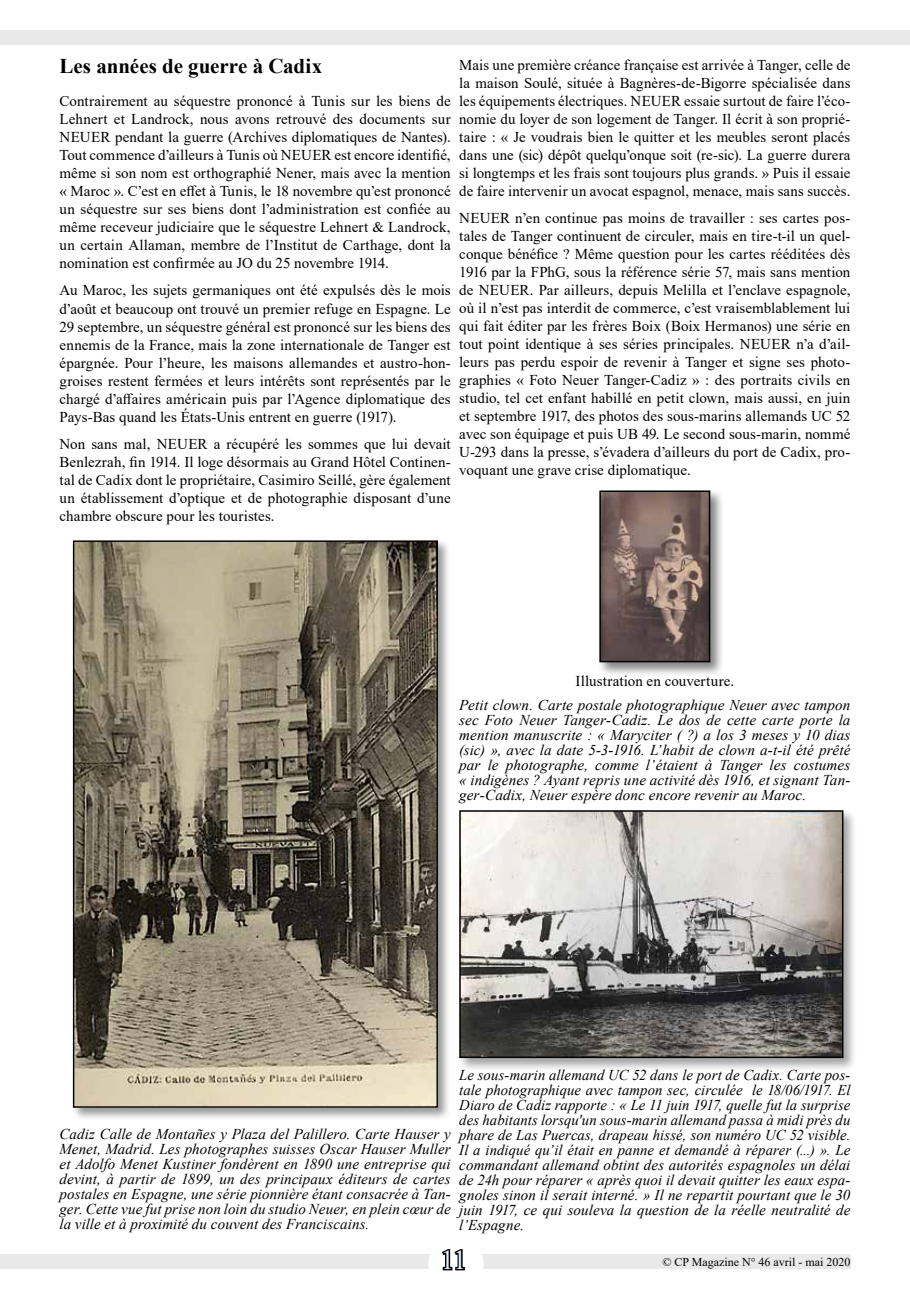
<style>
.page{position:relative;width:910px;height:1293px;background:#fff}
.page>*{position:absolute;margin:0;border:0;box-sizing:border-box;transform-origin:0 0}
.t1{font:27px "Times New Roman";color:#dff2fd}
.t2{font:700 21px "Times New Roman";color:#000}
.t3{font:15px/18px "Times New Roman";letter-spacing:.005em;color:#000;text-align:justify}
.t4{font:italic 15px/15px "Times New Roman";letter-spacing:.005em;color:#000;text-align:justify}
.t5{font:12px "Times New Roman";color:#000}
</style>
<div class="page">
<div style="left:0;top:1254px;width:850px;height:14px;background:#e9e9e9"></div>
<div style="left:0;top:30px;width:910px;height:14px;background:#e9e9e9"></div>
<div style="left:428px;top:1236px;width:56px;height:56px;background:#fff;border-radius:50%"></div>
<svg style="left:442px;top:1249px;width:23px;height:22px"></svg>
<div style="left:71px;top:538px;width:380px;height:583px;background:#000;opacity:.41"></div>
<img style="left:75px;top:542px;width:361px;height:563px">
<div style="left:457px;top:808px;width:401px;height:264px;background:#000;opacity:.37"></div>
<img style="left:462px;top:813px;width:378px;height:242px">
<div style="left:459px;top:810px;width:384px;height:248px;border:2px solid #000"></div>
<div style="left:597px;top:488px;width:128px;height:189px;background:#000;opacity:.48"></div>
<img style="left:602px;top:493px;width:105px;height:166px">
<div style="left:599px;top:490px;width:111px;height:172px;border:2px solid #000"></div>
<h2 class="t2" style="left:60px;top:51px;width:264px">Les années de guerre à Cadix</h2>
<p class="t3" style="left:60px;top:92px;width:393px">Contrairement au séquestre prononcé à Tunis sur les biens de Lehnert et Landrock, nous avons retrouvé des documents sur NEUER pendant la guerre (Archives diplomatiques de Nantes).<br>Tout commence d’ailleurs à Tunis où NEUER est encore identifié, même si son nom est orthographié Nener, mais avec la mention « Maroc ». C’est en effet à Tunis, le 18 novembre qu’est prononcé un séquestre sur ses biens dont l’administration est confiée au même receveur judiciaire que le séquestre Lehnert &amp; Landrock, un certain Allaman, membre de l’Institut de Carthage, dont la nomination est confirmée au JO du 25 novembre 1914.</p>
<p class="t3" style="left:60px;top:281px;width:393px">Au Maroc, les sujets germaniques ont été expulsés dès le mois d’août et beaucoup ont trouvé un premier refuge en Espagne. Le 29 septembre, un séquestre général est prononcé sur les biens des ennemis de la France, mais la zone internationale de Tanger est épargnée. Pour l’heure, les maisons allemandes et austro-hon&shy;groises restent fermées et leurs intérêts sont représentés par le chargé d’affaires américain puis par l’Agence diplomatique des Pays-Bas quand les États-Unis entrent en guerre (1917).</p>
<p class="t3" style="left:60px;top:434px;width:393px">Non sans mal, NEUER a récupéré les sommes que lui devait Benlezrah, fin 1914. Il loge désormais au Grand Hôtel Continen&shy;tal de Cadix dont le propriétaire, Casimiro Seillé, gère également un établissement d’optique et de photographie disposant d’une chambre obscure pour les touristes.</p>
<p class="t3" style="left:459px;top:56px;width:393px">Mais une première créance française est arrivée à Tanger, celle de la maison Soulé, située à Bagnères-de-Bigorre spécialisée dans les équipements électriques. NEUER essaie surtout de faire l’éco&shy;nomie du loyer de son logement de Tanger. Il écrit à son proprié&shy;taire : « Je voudrais bien le quitter et les meubles seront placés dans une (sic) dépôt quelqu’onque soit (re-sic). La guerre durera si longtemps et les frais sont toujours plus grands. » Puis il essaie de faire intervenir un avocat espagnol, menace, mais sans succès.</p>
<p class="t3" style="left:459px;top:209px;width:393px">NEUER n’en continue pas moins de travailler : ses cartes pos&shy;tales de Tanger continuent de circuler, mais en tire-t-il un quel&shy;conque bénéfice ? Même question pour les cartes rééditées dès 1916 par la FPhG, sous la référence série 57, mais sans mention de NEUER. Par ailleurs, depuis Melilla et l’enclave espagnole, où il n’est pas interdit de commerce, c’est vraisemblablement lui qui fait éditer par les frères Boix (Boix Hermanos) une série en tout point identique à ses séries principales. NEUER n’a d’ail&shy;leurs pas perdu espoir de revenir à Tanger et signe ses photo&shy;graphies « Foto Neuer Tanger-Cadiz » : des portraits civils en studio, tel cet enfant habillé en petit clown, mais aussi, en juin et septembre 1917, des photos des sous-marins allemands UC 52 avec son équipage et puis UB 49. Le second sous-marin, nommé U-293 dans la presse, s’évadera d’ailleurs du port de Cadix, pro&shy;voquant une grave crise diplomatique.</p>
<p class="t3" style="left:576px;top:671px;width:160px">Illustration en couverture.</p>
<p class="t4" style="left:459px;top:697px;width:393px">Petit clown. Carte postale photographique Neuer avec tampon sec Foto Neuer Tanger-Cadiz. Le dos de cette carte porte la mention manuscrite : « Maryciter ( ?) a los 3 meses y 10 dias (sic) », avec la date 5-3-1916. L’habit de clown a-t-il été prêté par le photographe, comme l’étaient à Tanger les costumes « indigènes ? Ayant repris une activité dès 1916, et signant Tan&shy;ger-Cadix, Neuer espère donc encore revenir au Maroc.</p>
<p class="t4" style="left:459px;top:1067px;width:393px">Le sous-marin allemand UC 52 dans le port de Cadix. Carte pos&shy;tale photographique avec tampon sec, circulée le 18/06/1917. El Diaro de Cadiz rapporte : « Le 11 juin 1917, quelle fut la surprise des habitants lorsqu'un sous-marin allemand passa à midi près du phare de Las Puercas, drapeau hissé, son numéro UC 52 visible.<br>Il a indiqué qu’il était en panne et demandé à réparer (...) ». Le commandant allemand obtint des autorités espagnoles un délai de 24h pour réparer « après quoi il devait quitter les eaux espa&shy;gnoles sinon il serait interné. » Il ne repartit pourtant que le 30 juin 1917, ce qui souleva la question de la réelle neutralité de l’Espagne.</p>
<p class="t4" style="left:60px;top:1126px;width:393px">Cadiz Calle de Montañes y Plaza del Palillero. Carte Hauser y Menet, Madrid. Les photographes suisses Oscar Hauser Muller et Adolfo Menet Kustiner fondèrent en 1890 une entreprise qui devint, à partir de 1899, un des principaux éditeurs de cartes postales en Espagne, une série pionnière étant consacrée à Tan&shy;ger. Cette vue fut prise non loin du studio Neuer, en plein cœur de la ville et à proximité du couvent des Franciscains.</p>
<h1 class="t1" style="left:441px;top:1240px;width:28px">11</h1>
<p class="t5" style="left:662px;top:1253px;width:190px">© CP Magazine N° 46 avril - mai 2020</p>
</div>
